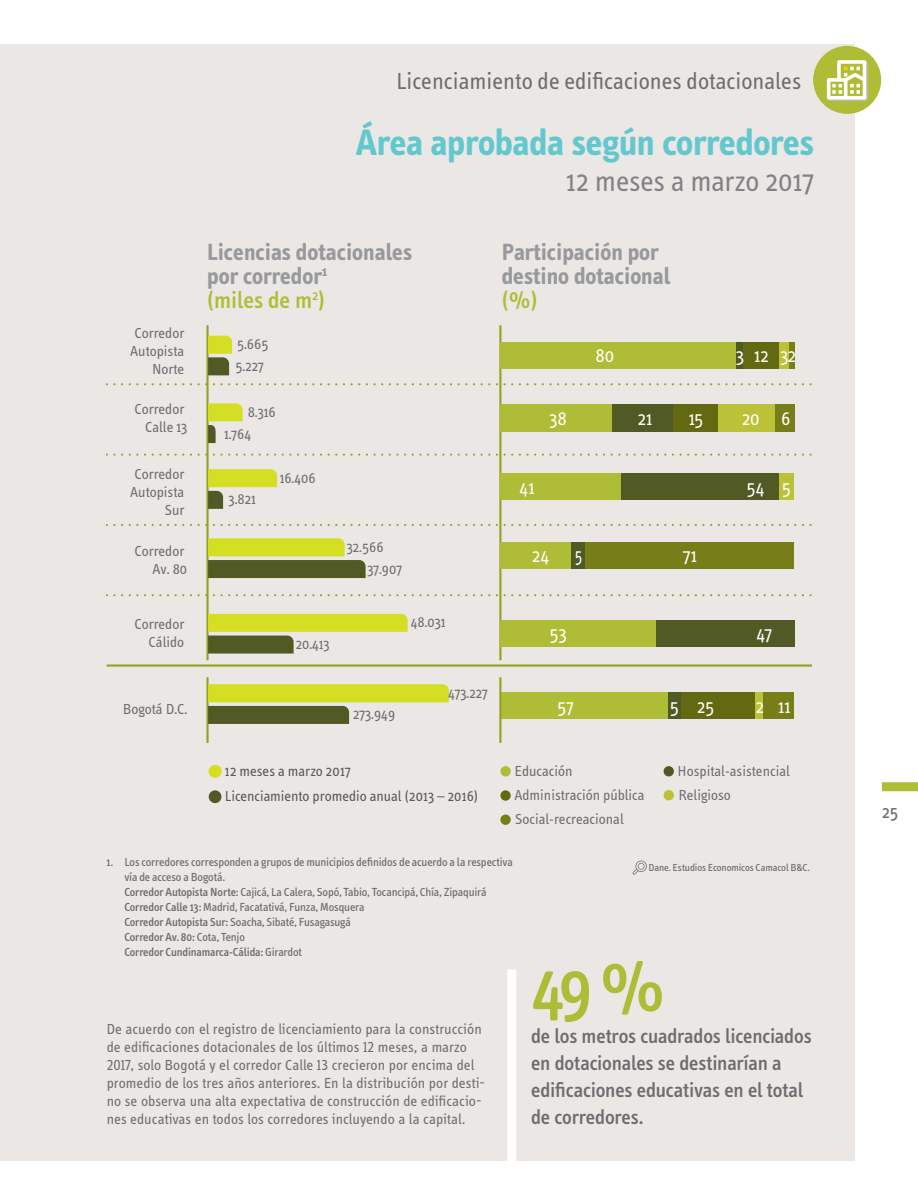
<style>
.page{position:relative;width:918px;height:1188px;background:#fff}
.page>*{position:absolute;margin:0;border:0;box-sizing:border-box;transform-origin:0 0}
.Cifra_Dest_1_Der_Ama{font:500 72px "Info Text";color:#aebd35}
.TITU_1_DER_GRAF{font:700 37.5px "Info Text";letter-spacing:-.01em;color:#63c8ce}
.SUBTITULO_2_DER_GRAF{font:30px "Info Text";letter-spacing:-.01em;color:#808285}
.Convencion_16{font:700 24px/24px "Info Text";color:#97999c}
.t1{font:24px "Info Text";color:#6c6d70}
.Convencion_16-2{font:500 24px "Info Text";color:#aebd35}
.Texto_Destacado{font:500 21px/27px "Info Text";letter-spacing:-.01em;color:#6c6d70}
.t2{font:19.5px "Info Text";letter-spacing:.005em;color:#fff}
.t3{font:19.5px "Info Text";letter-spacing:.005em;color:#fff;scale:.82 1}
.t4{font:18px "Info Text";color:#6c6d70}
.Texto_Corrido_Izq{font:15px/18px "Info Disp";color:#6c6d70}
.t5{font:15px/18px "Info Text";color:#6c6d70;text-align:right}
.t6{font:15px/25.5px "Info Text";color:#57585a}
.t7{font:12px/15px "Info Text";letter-spacing:-.01em;color:#6c6d70}
.t8{font:500 12px "Info Text";letter-spacing:-.01em;color:#6c6d70}
.CAMACOL_REPORTE_2016{font:10.5px "Info Text";letter-spacing:-.01em;color:#6c6d70}
.s1{font-weight:500}
.s2{font-weight:400}
</style>
<div class="page">
<div style="left:0;top:45px;width:855px;height:1116px;background:#eae7e4"></div>
<div style="left:507px;top:969px;width:9px;height:219px;background:#fff"></div>
<svg style="left:632px;top:861px;width:15px;height:14px"></svg>
<div style="left:500px;top:692px;width:168px;height:27px;background:#aebd35"></div>
<div style="left:668px;top:692px;width:13px;height:27px;background:#515925"></div>
<div style="left:681px;top:692px;width:75px;height:27px;background:#626910"></div>
<div style="left:761px;top:692px;width:33px;height:27px;background:#777d17"></div>
<div style="left:756px;top:692px;width:7px;height:27px;background:#bbc237"></div>
<hr style="left:107px;top:664px;width:705px;height:3px;background:#93a224">
<svg style="left:107px;top:594px;width:705px;height:2px"></svg>
<svg style="left:107px;top:524px;width:705px;height:2px"></svg>
<svg style="left:107px;top:454px;width:705px;height:2px"></svg>
<svg style="left:107px;top:383px;width:705px;height:2px"></svg>
<hr style="left:206px;top:325px;width:3px;height:335px;background:#93a224">
<hr style="left:499px;top:325px;width:2px;height:335px;background:#93a224">
<hr style="left:206px;top:677px;width:3px;height:66px;background:#93a224">
<hr style="left:499px;top:677px;width:2px;height:66px;background:#93a224">
<div style="left:500px;top:815px;width:11px;height:10px;background:#777d17;border-radius:50%"></div>
<div style="left:664px;top:790px;width:10px;height:10px;background:#bbc237;border-radius:50%"></div>
<div style="left:500px;top:766px;width:11px;height:10px;background:#aebd35;border-radius:50%"></div>
<div style="left:664px;top:766px;width:10px;height:10px;background:#515925;border-radius:50%"></div>
<div style="left:500px;top:790px;width:11px;height:11px;background:#626910;border-radius:50%"></div>
<svg style="left:209px;top:765px;width:12px;height:13px"></svg>
<div style="left:209px;top:765px;width:12px;height:13px;background:#d4de23;border-radius:50%"></div>
<div style="left:209px;top:790px;width:12px;height:13px;background:#515925;border-radius:50%"></div>
<svg style="left:208px;top:336px;width:24px;height:39px"></svg>
<svg style="left:208px;top:403px;width:35px;height:40px"></svg>
<svg style="left:208px;top:469px;width:69px;height:40px"></svg>
<svg style="left:208px;top:538px;width:158px;height:40px;background:#9da443"></svg>
<svg style="left:208px;top:614px;width:200px;height:40px"></svg>
<svg style="left:208px;top:684px;width:241px;height:40px"></svg>
<div style="left:500px;top:542px;width:71px;height:27px;background:#aebd35"></div>
<div style="left:571px;top:542px;width:14px;height:27px;background:#515925"></div>
<div style="left:585px;top:542px;width:209px;height:27px;background:#777d17"></div>
<div style="left:500px;top:473px;width:122px;height:27px;background:#aebd35"></div>
<div style="left:621px;top:473px;width:158px;height:27px;background:#515925"></div>
<div style="left:779px;top:473px;width:15px;height:27px;background:#bbc237"></div>
<div style="left:612px;top:404px;width:62px;height:27px;background:#515925"></div>
<div style="left:673px;top:404px;width:45px;height:27px;background:#626910"></div>
<div style="left:775px;top:404px;width:20px;height:27px;background:#777d17"></div>
<div style="left:718px;top:404px;width:57px;height:27px;background:#bbc237"></div>
<div style="left:500px;top:404px;width:112px;height:27px;background:#aebd35"></div>
<div style="left:736px;top:342px;width:8px;height:27px;background:#515925"></div>
<div style="left:744px;top:342px;width:35px;height:27px;background:#626910"></div>
<div style="left:779px;top:342px;width:11px;height:27px;background:#bbc237"></div>
<div style="left:789px;top:342px;width:6px;height:27px;background:#777d17"></div>
<div style="left:500px;top:342px;width:236px;height:27px;background:#aebd35"></div>
<div style="left:500px;top:620px;width:157px;height:27px;background:#aebd35"></div>
<div style="left:657px;top:620px;width:138px;height:27px;background:#515925"></div>
<div style="left:882px;top:782px;width:36px;height:9px;background:#aebd35"></div>
<div style="left:813px;top:46px;width:68px;height:68px;background:#aebd35;border-radius:50%"></div>
<svg style="left:827px;top:60px;width:41px;height:41px"></svg>
<h3 class="t1" style="left:396px;top:67px;width:407px">Licenciamiento de edificaciones dotacionales</h3>
<p class="TITU_1_DER_GRAF" style="left:356px;top:121px;width:459px">Área aprobada según corredores</p>
<p class="SUBTITULO_2_DER_GRAF" style="left:566px;top:164px;width:249px">12 meses a marzo 2017</p>
<p class="t5" style="left:130px;top:324px;width:56px">Corredor<br>Autopista<br>Norte</p>
<p class="t5" style="left:135px;top:400px;width:54px">Corredor<br>Calle 13</p>
<p class="t5" style="left:130px;top:466px;width:56px">Corredor<br>Autopista<br>Sur</p>
<p class="t5" style="left:135px;top:542px;width:54px">Corredor<br>Av. 80</p>
<p class="t5" style="left:135px;top:615px;width:51px">Corredor<br>Cálido</p>
<p class="t5" style="left:123px;top:700px;width:66px">Bogotá D.C.</p>
<p class="Convencion_16" style="left:207px;top:240px;width:206px">Licencias dotacionales por corredor<sup>1</sup></p>
<p class="Convencion_16-2" style="left:207px;top:286px;width:119px">(miles de m<sup>2</sup>)</p>
<p class="t5" style="left:237px;top:335px;width:33px">5.665</p>
<p class="t5" style="left:236px;top:357px;width:30px">5.227</p>
<p class="t5" style="left:248px;top:403px;width:30px">8.316</p>
<p class="t5" style="left:224px;top:425px;width:29px">1.764</p>
<p class="t5" style="left:229px;top:491px;width:29px">3.821</p>
<p class="t5" style="left:280px;top:469px;width:37px">16.406</p>
<p class="t5" style="left:347px;top:538px;width:38px">32.566</p>
<p class="t5" style="left:367px;top:560px;width:36px">37.907</p>
<p class="Convencion_16" style="left:502px;top:240px;width:170px">Participación por destino dotacional</p>
<p class="Convencion_16-2" style="left:502px;top:286px;width:37px">(%)</p>
<p class="t2" style="left:595px;top:345px;width:20px">80</p>
<p class="t2" style="left:736px;top:345px;width:62px">3 12 32</p>
<p class="t2" style="left:549px;top:408px;width:19px">38</p>
<p class="t2" style="left:638px;top:408px;width:16px">21</p>
<p class="t2" style="left:689px;top:408px;width:16px">15</p>
<p class="t2" style="left:742px;top:408px;width:50px">20 6</p>
<p class="t2" style="left:520px;top:477px;width:17px">41</p>
<p class="t2" style="left:747px;top:477px;width:46px">54 5</p>
<p class="t2" style="left:532px;top:545px;width:19px">24</p>
<p class="t3" style="left:575px;top:545px;width:11px">5</p>
<p class="t2" style="left:683px;top:545px;width:15px">71</p>
<p class="t5" style="left:296px;top:635px;width:36px">20.413</p>
<p class="t5" style="left:411px;top:614px;width:36px">48.031</p>
<p class="t5" style="left:353px;top:706px;width:44px">273.949</p>
<p class="t5" style="left:448px;top:684px;width:41px">473.227</p>
<p class="t2" style="left:550px;top:623px;width:19px">53</p>
<p class="t2" style="left:757px;top:623px;width:17px">47</p>
<p class="t2" style="left:557px;top:696px;width:18px">57</p>
<p class="t2" style="left:670px;top:696px;width:46px">5 25</p>
<p class="t2" style="left:756px;top:696px;width:36px">2 11</p>
<p class="t6" style="left:225px;top:758px;width:255px">12 meses a marzo 2017<br>Licenciamiento promedio anual (2013 – 2016)</p>
<p class="t5" style="left:514px;top:762px;width:60px">Educación</p>
<p class="t5" style="left:678px;top:762px;width:114px">Hospital-asistencial</p>
<p class="t5" style="left:514px;top:786px;width:132px">Administración pública</p>
<p class="t5" style="left:678px;top:786px;width:54px">Religioso</p>
<p class="t5" style="left:515px;top:810px;width:110px">Social-recreacional</p>
<p class="t7" style="left:124px;top:855px;width:390px;text-indent:-18px">1. Los corredores corresponden a grupos de municipios definidos de acuerdo a la respectiva vía de acceso a Bogotá.</p>
<p class="t7" style="left:124px;top:885px;width:364px"><span class="s1">Corredor Autopista Norte:</span> Cajicá, La Calera, Sopó, Tabio, Tocancipá, Chía, Zipaquirá</p>
<p class="t7" style="left:124px;top:900px;width:242px"><span class="s1">Corredor Calle 13:</span> Madrid, Facatativá, Funza, Mosquera</p>
<p class="t7" style="left:124px;top:915px;width:228px"><span class="s1">Corredor Autopista Sur:</span> Soacha, Sibaté, Fusagasugá</p>
<p class="t8" style="left:124px;top:931px;width:122px">Corredor Av. 80: <span class="s2">Cota, Tenjo</span></p>
<p class="t8" style="left:124px;top:946px;width:179px">Corredor Cundinamarca-Cálida: <span class="s2">Girardot</span></p>
<p class="Texto_Corrido_Izq" style="left:107px;top:1020px;width:380px">De acuerdo con el registro de licenciamiento para la construcción de edificaciones dotacionales de los últimos 12 meses, a marzo 2017, solo Bogotá y el corredor Calle 13 crecieron por encima del promedio de los tres años anteriores. En la distribución por desti&shy;no se observa una alta expectativa de construcción de edificacio&shy;nes educativas en todos los corredores incluyendo a la capital.</p>
<p class="CAMACOL_REPORTE_2016" style="left:649px;top:861px;width:163px">Dane. Estudios Economicos Camacol B&amp;C.</p>
<p class="Cifra_Dest_1_Der_Ama" style="left:531px;top:947px;width:136px">49 %</p>
<p class="Texto_Destacado" style="left:531px;top:1023px;width:282px">de los metros cuadrados licenciados en dotacionales se destinarían a edificaciones educativas en el total de corredores.</p>
<p class="t4" style="left:882px;top:802px;width:18px">25</p>
</div>
